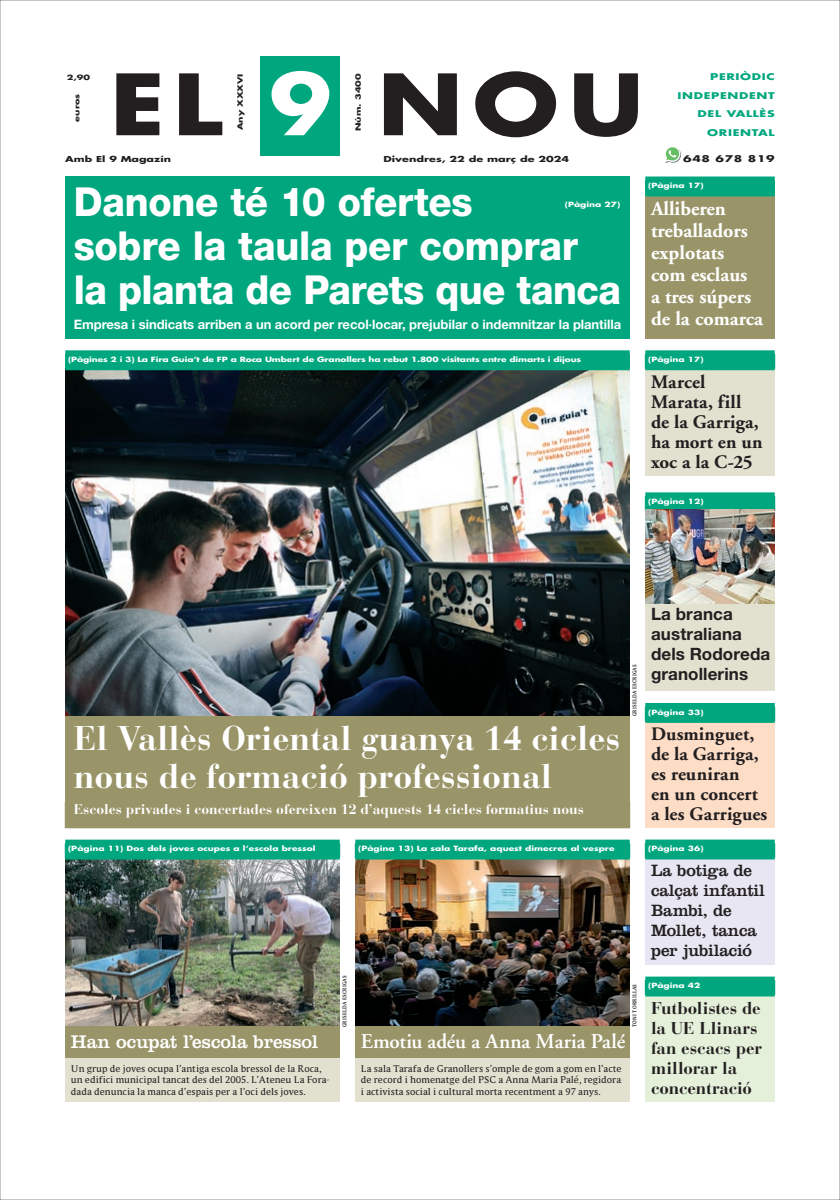
<style>
.page{position:relative;width:840px;height:1200px;background:#fff}
.page>*{position:absolute;margin:0;border:0;box-sizing:border-box;transform-origin:0 0}
.t1{font:700 82px "Futura";color:#231f20;scale:1.22 1}
.t2{font:800 40px/44px "Helvetica Neue";letter-spacing:-.01em;color:#fff;scale:.95 1}
.t3{font:700 34px/38px "Bauer Bodoni";color:#fff}
.t4{font:600 21px "Adobe Garamond";letter-spacing:-.005em;color:#fff}
.t5{font:700 20px/22px "Adobe Garamond";color:#fff}
.t6{font:700 19px/20px "Adobe Garamond";letter-spacing:.005em;color:#231f20}
.t7{font:19px "Clarendon";color:#fff}
.t8{font:700 17px/20px "Bauer Bodoni";letter-spacing:-.005em;color:#231f20}
.t9{font:17px/20px "Clarendon";letter-spacing:-.01em;color:#231f20}
.t10{font:700 17px/20px "Helvetica Neue";letter-spacing:.005em;color:#231f20}
.t11{font:700 14px "Bauer Bodoni";color:#fff}
.t12{font:700 13px "Helvetica Neue";letter-spacing:-.005em;color:#fff}
.t13{font:9px/11.5px "Parable LF";color:#231f20}
.t14{font:700 9px/18.5px "Futura";letter-spacing:.05em;color:#00a77e;text-align:right;scale:1.38 1}
.t15{font:700 9px "Futura";letter-spacing:.05em;color:#231f20;scale:1.38 1}
.t16{font:700 8px "Futura";color:#231f20;scale:1.4 1}
.t17{font:700 8px "Futura";color:#231f20;scale:1.38 1}
.t18{font:700 7px "Futura";color:#fff;scale:1.3 1}
.t19{font:700 7px "Futura";color:#231f20;scale:1.38 1}
.t20{font:700 5px "Parable LF";letter-spacing:.05em;color:#231f20;scale:.86 1}
.s1{color:#fff}
</style>
<div class="page">
<svg style="left:665px;top:147px;width:15px;height:16px"></svg>
<div style="left:260px;top:57px;width:80px;height:99px;background:#00a77e"></div>
<div style="left:65px;top:177px;width:564px;height:149px;background:#00a77e"></div>
<div style="left:65px;top:316px;width:564px;height:23px;background:#00a77e"></div>
<img style="left:65px;top:370px;width:564px;height:346px">
<div style="left:65px;top:350px;width:564px;height:7px;background:#00a77e"></div>
<div style="left:65px;top:354px;width:564px;height:16px;background:#00a77e"></div>
<img style="left:65px;top:859px;width:274px;height:167px">
<div style="left:65px;top:1055px;width:274px;height:46px;background:#e2e1d0"></div>
<div style="left:65px;top:839px;width:274px;height:7px;background:#00a77e"></div>
<div style="left:65px;top:843px;width:274px;height:16px;background:#00a77e"></div>
<div style="left:65px;top:1026px;width:274px;height:31px;background:#9a9569"></div>
<img style="left:355px;top:859px;width:274px;height:167px">
<div style="left:355px;top:1057px;width:274px;height:44px;background:#e2e1d0"></div>
<div style="left:355px;top:839px;width:274px;height:7px;background:#00a77e"></div>
<div style="left:355px;top:843px;width:274px;height:16px;background:#00a77e"></div>
<div style="left:355px;top:1026px;width:274px;height:31px;background:#9a9569"></div>
<div style="left:645px;top:195px;width:129px;height:144px;background:#9a9569"></div>
<div style="left:645px;top:857px;width:129px;height:107px;background:#e7e6f2"></div>
<div style="left:645px;top:839px;width:129px;height:7px;background:#00a77e"></div>
<div style="left:645px;top:843px;width:129px;height:16px;background:#00a77e"></div>
<div style="left:645px;top:994px;width:129px;height:107px;background:#e4f0da"></div>
<div style="left:645px;top:976px;width:129px;height:7px;background:#00a77e"></div>
<div style="left:645px;top:980px;width:129px;height:16px;background:#00a77e"></div>
<div style="left:65px;top:716px;width:564px;height:93px;background:#9a9569"></div>
<div style="left:645px;top:601px;width:129px;height:90px;background:#e2e1d0"></div>
<div style="left:645px;top:492px;width:129px;height:7px;background:#00a77e"></div>
<div style="left:645px;top:496px;width:129px;height:16px;background:#00a77e"></div>
<div style="left:645px;top:720px;width:129px;height:107px;background:#fdddc6"></div>
<div style="left:645px;top:702px;width:129px;height:7px;background:#00a77e"></div>
<div style="left:645px;top:706px;width:129px;height:16px;background:#00a77e"></div>
<div style="left:645px;top:368px;width:129px;height:107px;background:#e2e1d0"></div>
<div style="left:645px;top:350px;width:129px;height:7px;background:#00a77e"></div>
<div style="left:645px;top:354px;width:129px;height:16px;background:#00a77e"></div>
<div style="left:65px;top:802px;width:564px;height:25px;background:#9a9569"></div>
<img style="left:645px;top:509px;width:129px;height:94px">
<div style="left:645px;top:176px;width:129px;height:7px;background:#00a77e"></div>
<div style="left:645px;top:180px;width:129px;height:16px;background:#00a77e"></div>
<p class="t19" style="left:67px;top:72px;width:18px">2,90</p>
<p class="t19" style="left:72px;top:122px;width:22px;rotate:-90deg">euros</p>
<h1 class="t1" style="left:110px;top:50px;width:439px">EL <span class="s1">9</span> NOU</h1>
<p class="t19" style="left:235px;top:130px;width:43px;rotate:-90deg">Any XXXVI</p>
<p class="t19" style="left:353px;top:131px;width:43px;rotate:-90deg">Núm. 3400</p>
<p class="t17" style="left:65px;top:153px;width:78px">Amb El 9 Magazín</p>
<p class="t16" style="left:383px;top:153px;width:134px">Divendres, 22 de març de 2024</p>
<h2 class="t2" style="left:74px;top:179px;width:577px">Danone té 10 ofertes<br>sobre la taula per comprar la planta de Parets que tanca</h2>
<h3 class="t12" style="left:74px;top:317px;width:548px">Empresa i sindicats arriben a un acord per recol·locar, prejubilar o indemnitzar la plantilla</h3>
<p class="t18" style="left:564px;top:199px;width:44px">(Pàgina 27)</p>
<p class="t18" style="left:68px;top:355px;width:396px">(Pàgines 2 i 3) La Fira Guia’t de FP a Roca Umbert de Granollers ha rebut 1.800 visitants entre dimarts i dijous</p>
<p class="t14" style="left:677px;top:67px;width:72px">PERIÒDIC<br>INDEPENDENT<br>DEL VALLÈS</p>
<p class="t14" style="left:707px;top:123px;width:50px">ORIENTAL</p>
<p class="t15" style="left:682px;top:152px;width:68px">648 678 819</p>
<p class="t18" style="left:647px;top:181px;width:44px">(Pàgina 17)</p>
<h3 class="t5" style="left:650px;top:198px;width:113px">Alliberen treballadors explotats com esclaus<br>a tres súpers de la comarca</h3>
<p class="t18" style="left:647px;top:355px;width:44px">(Pàgina 17)</p>
<h3 class="t6" style="left:650px;top:372px;width:113px">Marcel<br>Marata, fill de la Garriga, ha mort en un xoc a la C-25</h3>
<p class="t18" style="left:647px;top:497px;width:44px">(Pàgina 12)</p>
<h3 class="t3" style="left:74px;top:719px;width:548px">El Vallès Oriental guanya 14 cicles nous de formació professional</h3>
<h3 class="t11" style="left:74px;top:800px;width:511px">Escoles privades i concertades ofereixen 12 d’aquests 14 cicles formatius nous</h3>
<p class="t18" style="left:68px;top:844px;width:192px">(Pàgina 11) Dos dels joves ocupes a l’escola bressol</p>
<p class="t18" style="left:358px;top:844px;width:199px">(Pàgina 13) La sala Tarafa, aquest dimecres al vespre</p>
<p class="t20" style="left:631px;top:716px;width:61px;rotate:-90deg">GRISELDA ESCRIGAS</p>
<p class="t20" style="left:341px;top:1026px;width:61px;rotate:-90deg">GRISELDA ESCRIGAS</p>
<p class="t20" style="left:631px;top:1026px;width:52px;rotate:-90deg">TONI TORRILLAS</p>
<h3 class="t7" style="left:71px;top:1029px;width:248px">Han ocupat l’escola bressol</h3>
<p class="t13" style="left:71px;top:1062px;width:260px">Un grup de joves ocupa l’antiga escola bressol de la Roca, un edifici municipal tancat des del 2005. L’Ateneu La Fora&shy;dada denuncia la manca d’espais per a l’oci dels joves.</p>
<h3 class="t4" style="left:361px;top:1029px;width:266px">Emotiu adéu a Anna Maria Palé</h3>
<p class="t13" style="left:361px;top:1062px;width:262px;text-align:justify">La sala Tarafa de Granollers s’omple de gom a gom en l’acte de record i homenatge del PSC a Anna Maria Palé, regidora i activista social i cultural morta recentment a 97 anys.</p>
<h3 class="t10" style="left:650px;top:603px;width:121px">La branca australiana dels Rodoreda granollerins</h3>
<p class="t18" style="left:647px;top:707px;width:44px">(Pàgina 33)</p>
<h3 class="t6" style="left:650px;top:724px;width:118px">Dusminguet, de la Garriga, es reuniran<br>en un concert a les Garrigues</h3>
<p class="t18" style="left:647px;top:843px;width:44px">(Pàgina 36)</p>
<h3 class="t9" style="left:650px;top:860px;width:115px">La botiga de calçat infantil<br>Bambi, de<br>Mollet, tanca per jubilació</h3>
<p class="t18" style="left:647px;top:980px;width:42px">(Pàgina 42</p>
<h3 class="t8" style="left:650px;top:997px;width:113px">Futbolistes de la UE Llinars fan escacs per millorar la concentració</h3>
</div>
